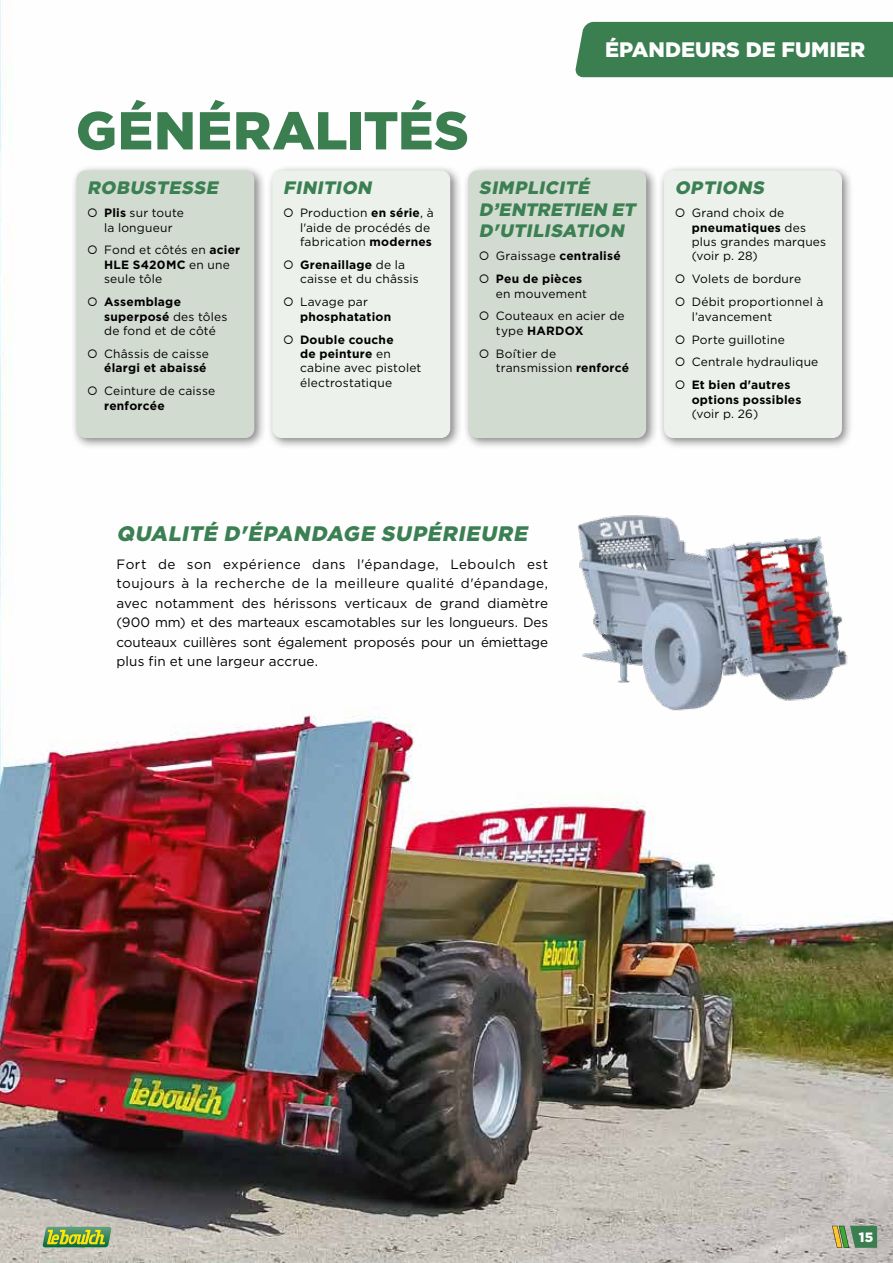
<style>
.page{position:relative;width:893px;height:1263px;background:#fff}
.page>*{position:absolute;margin:0;border:0;box-sizing:border-box;transform-origin:0 0}
.t1{font:900 53.25px "Gotham";letter-spacing:.01em;color:#3b7f51}
.t2{font:italic 900 21px "Gotham";color:#3b8052}
.t3{font:900 21px "Gotham";color:#fff}
.t4{font:italic 900 18px/21.6px "Gotham";color:#3b8052}
.t5{font:13.5px/19.5px "Gotham";color:#000;text-align:justify}
.t6{font:900 13.5px "Gotham";color:#fff}
.t7{font:12px/14.4px "Gotham";letter-spacing:.015em;color:#000}
.t8{font:700 12px/23px "Gotham";letter-spacing:.02em;color:#000}
.s1{font-weight:700}
.s2{font-weight:400}
</style>
<div class="page">
<img style="left:0;top:0;width:893px;height:1263px">
<img style="left:566px;top:484px;width:297px;height:236px">
<div style="left:575px;top:22px;width:318px;height:55px;background:#3b7f51"></div>
<svg style="left:43px;top:1227px;width:69px;height:20px"></svg>
<svg style="left:832px;top:1226px;width:45px;height:22px"></svg>
<div style="left:71px;top:164px;width:196px;height:286px;background:#000;opacity:.5"></div>
<div style="left:76px;top:170px;width:178px;height:268px;background:#d2dbd0;border-radius:9px"></div>
<div style="left:266px;top:164px;width:196px;height:286px;background:#000;opacity:.5"></div>
<div style="left:272px;top:170px;width:178px;height:268px;background:#edf1ec;border-radius:9px"></div>
<div style="left:462px;top:164px;width:196px;height:286px;background:#000;opacity:.5"></div>
<div style="left:468px;top:170px;width:178px;height:268px;background:#d2dbd0;border-radius:9px"></div>
<div style="left:658px;top:164px;width:196px;height:286px;background:#000;opacity:.5"></div>
<div style="left:664px;top:170px;width:178px;height:268px;background:#edf1ec;border-radius:9px"></div>
<h2 class="t3" style="left:605px;top:38px;width:262px">ÉPANDEURS DE FUMIER</h2>
<h1 class="t1" style="left:76px;top:100px;width:394px">GÉNÉRALITÉS</h1>
<h3 class="t4" style="left:87px;top:176px;width:136px">ROBUSTESSE</h3>
<h3 class="t4" style="left:283px;top:176px;width:93px">FINITION</h3>
<h3 class="t4" style="left:479px;top:176px;width:162px">SIMPLICITÉ<br>D’ENTRETIEN ET<br>D'UTILISATION</h3>
<h3 class="t4" style="left:675px;top:176px;width:94px">OPTIONS</h3>
<p class="t7" style="left:300px;top:205px;width:135px">Production <span class="s1">en série</span>, à l'aide de procédés de fabrication <span class="s1">modernes</span></p>
<p class="t7" style="left:300px;top:257px;width:120px"><span class="s1">Grenaillage</span> de la caisse et du châssis</p>
<p class="t7" style="left:300px;top:295px;width:69px">Lavage par</p>
<p class="t8" style="left:300px;top:305px;width:95px">phosphatation<br>Double couche</p>
<p class="t7" style="left:300px;top:346px;width:123px"><span class="s1">de peinture</span> en cabine avec pistolet électrostatique</p>
<p class="t7" style="left:104px;top:205px;width:81px"><span class="s1">Plis</span> sur toute la longueur</p>
<p class="t7" style="left:104px;top:243px;width:138px">Fond et côtés en <span class="s1">acier<br>HLE S420MC</span> en une seule tôle</p>
<p class="t7" style="left:104px;top:294px;width:125px"><span class="s1">Assemblage superposé</span> des tôles de fond et de côté</p>
<p class="t7" style="left:104px;top:346px;width:106px">Châssis de caisse</p>
<p class="t8" style="left:104px;top:356px;width:104px">élargi et abaissé</p>
<p class="t7" style="left:104px;top:384px;width:113px">Ceinture de caisse</p>
<p class="t8" style="left:104px;top:394px;width:62px">renforcée</p>
<p class="t7" style="left:692px;top:206px;width:136px">Grand choix de <span class="s1">pneumatiques</span> des plus grandes marques (voir p. 28)</p>
<p class="t7" style="left:692px;top:267px;width:133px;line-height:23px">Volets de bordure<br>Débit proportionnel à</p>
<p class="t7" style="left:692px;top:305px;width:128px;line-height:23px">l’avancement<br>Porte guillotine<br>Centrale hydraulique</p>
<p class="t8" style="left:692px;top:378px;width:111px;line-height:14.4px">Et bien d'autres options possibles</p>
<p class="t7" style="left:692px;top:406px;width:68px">(voir p. 26)</p>
<p class="t8" style="left:496px;top:244px;width:126px"><span class="s2">Graissage</span> centralisé<br>Peu de pièces</p>
<p class="t7" style="left:496px;top:282px;width:130px;line-height:23px">en mouvement<br>Couteaux en acier de</p>
<p class="t7" style="left:496px;top:319px;width:89px;line-height:23px">type <span class="s1">HARDOX<br></span>Boîtier de</p>
<p class="t7" style="left:496px;top:360px;width:135px">transmission <span class="s1">renforcé</span></p>
<h2 class="t2" style="left:116px;top:521px;width:416px">QUALITÉ D'ÉPANDAGE SUPÉRIEURE</h2>
<p class="t5" style="left:116px;top:554px;width:433px">Fort de son expérience dans l'épandage, Leboulch est toujours à la recherche de la meilleure qualité d'épandage, avec notamment des hérissons verticaux de grand diamètre (900 mm) et des marteaux escamotables sur les longueurs. Des couteaux cuillères sont également proposés pour un émiettage plus fin et une largeur accrue.</p>
<p class="t6" style="left:859px;top:1229px;width:16px">15</p>
</div>
